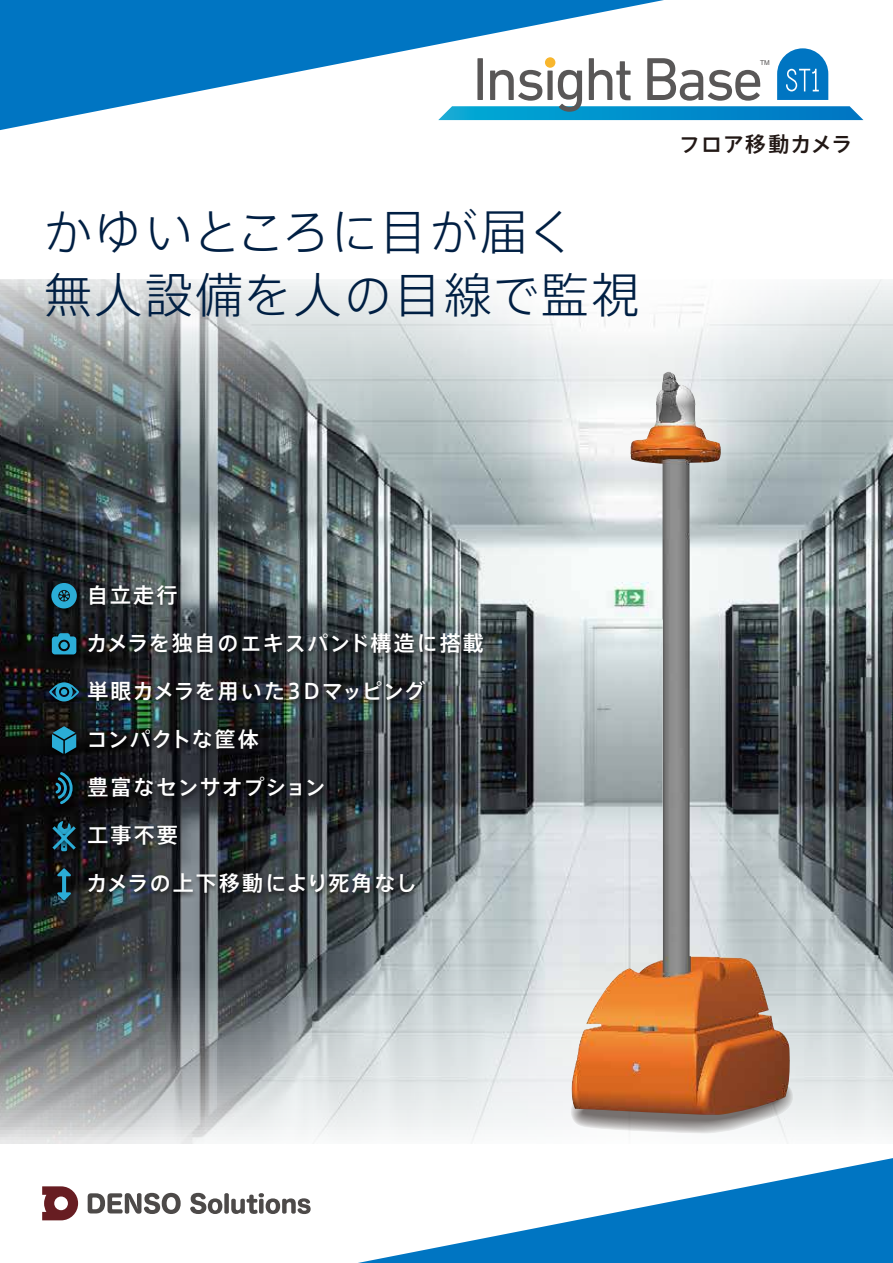
<style>
.page{position:relative;width:893px;height:1263px;background:#fff}
.page>*{position:absolute;margin:0;border:0;box-sizing:border-box;transform-origin:0 0}
.t1{font:48px/63px "Axis Basic Std N L";letter-spacing:.03em;color:#001f43}
.t2{font:21px "Axis Basic Std N M";letter-spacing:.07em;color:#fff}
.t3{font:21px "Axis Basic Std N M";letter-spacing:.05em;color:#fff}
.t4{font:21px "Axis Basic Std N M";letter-spacing:.04em;color:#221815}
.t5{font:6.75px "Helvetica LT Pro";color:#595757}
</style>
<div class="page">
<img style="left:0;top:279px;width:893px;height:864px">
<svg style="left:0;top:0;width:664px;height:130px;fill:#0075c2"></svg>
<svg style="left:358px;top:1158px;width:535px;height:105px"></svg>
<svg style="left:88px;top:1193px;width:93px;height:21px"></svg>
<svg style="left:190px;top:1193px;width:32px;height:21px"></svg>
<div style="left:224px;top:1193px;width:5px;height:21px;background:#4d4a49;border-radius:2px"></div>
<svg style="left:231px;top:1193px;width:80px;height:21px"></svg>
<svg style="left:42px;top:1186px;width:36px;height:34px"></svg>
<img style="left:81px;top:580px;width:412px;height:325px">
<img style="left:49px;top:768px;width:30px;height:45px">
<svg style="left:56px;top:772px;width:17px;height:32px"></svg>
<img style="left:45px;top:629px;width:38px;height:34px">
<svg style="left:52px;top:633px;width:24px;height:21px"></svg>
<svg style="left:57px;top:868px;width:14px;height:32px"></svg>
<svg style="left:438px;top:48px;width:425px;height:72px"></svg>
<div style="left:545px;top:57px;width:10px;height:11px;background:#f8b62d;border-radius:50%"></div>
<img style="left:46px;top:822px;width:37px;height:36px">
<svg style="left:52px;top:821px;width:24px;height:30px"></svg>
<img style="left:45px;top:722px;width:38px;height:41px">
<svg style="left:52px;top:726px;width:24px;height:28px"></svg>
<img style="left:45px;top:579px;width:39px;height:38px">
<svg style="left:51px;top:583px;width:26px;height:25px"></svg>
<img style="left:43px;top:678px;width:43px;height:32px">
<svg style="left:49px;top:682px;width:30px;height:19px"></svg>
<svg style="left:571px;top:1078px;width:222px;height:56px"></svg>
<img style="left:571px;top:371px;width:219px;height:745px">
<h1 class="t1" style="left:43px;top:198px;width:597px">かゆいところに目が届く<br>無人設備を人の目線で監視</h1>
<p class="t5" style="left:760px;top:59px;width:11px">TM</p>
<p class="t4" style="left:679px;top:128px;width:175px">フロア移動カメラ</p>
<p class="t2" style="left:87px;top:579px;width:92px">自立走行</p>
<p class="t2" style="left:86px;top:627px;width:399px">カメラを独自のエキスパンド構造に搭載</p>
<p class="t3" style="left:88px;top:675px;width:339px">単眼カメラを用いた3Dマッピング</p>
<p class="t3" style="left:87px;top:723px;width:173px">コンパクトな筐体</p>
<p class="t3" style="left:88px;top:771px;width:240px">豊富なセンサオプション</p>
<p class="t2" style="left:88px;top:819px;width:92px">工事不要</p>
<p class="t2" style="left:86px;top:867px;width:332px">カメラの上下移動により死角なし</p>
</div>
